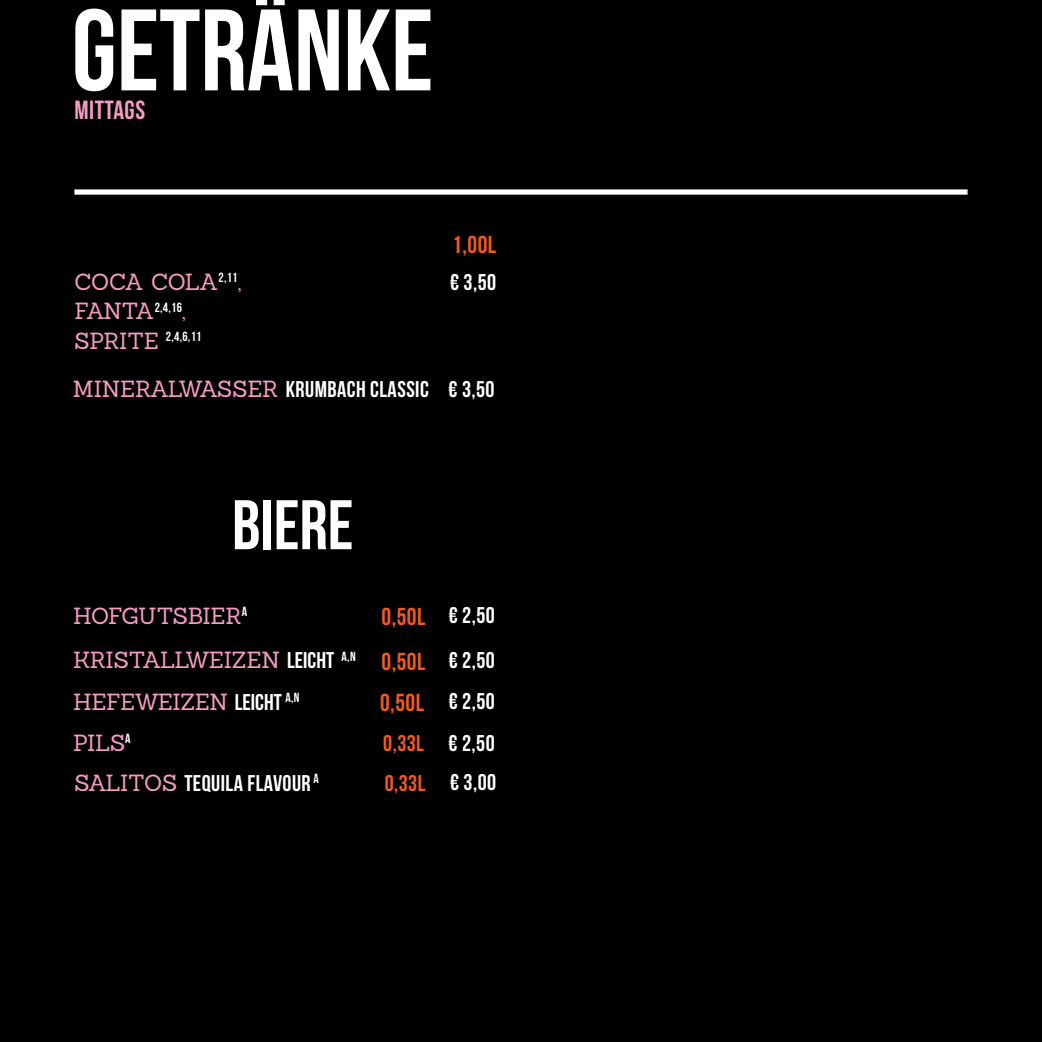
<style>
.page{position:relative;width:1042px;height:1042px;background:#000001}
.page>*{position:absolute;margin:0;border:0;box-sizing:border-box;transform-origin:0 0}
.t1{font:115.5px "Bebas Neue";color:#fff}
.t2{font:70px "Bebas Neue";color:#fff}
.t3{font:26.25px "Bebas Neue";letter-spacing:.02em;color:#f49bc3}
.t4{font:24.5px "Bebas Neue";letter-spacing:.02em;color:#f15921}
.t5{font:22.75px "Bebas Neue";letter-spacing:.02em;color:#fff}
.t6{font:22.75px "Sanchez";letter-spacing:-.02em;color:#f49bc3}
.t7{font:22.75px "Bebas Neue";letter-spacing:.02em;color:#f15921}
.t8{font:13.3px "Bebas Neue";color:#fff}
.s1{font-family:"Sanchez";font-size:22.75px;color:#f49bc3}
.s2{font-family:"Sanchez";color:#f49bc3}
.s3{font-family:"Bebas Neue";color:#fff}
</style>
<div class="page">
<div style="left:74px;top:189px;width:893px;height:6px;background:#fff"></div>
<p class="t1" style="left:72px;top:-13px;width:363px">GETRÄNKE</p>
<p class="t3" style="left:74px;top:95px;width:72px">MITTAGS</p>
<p class="t6" style="left:74px;top:267px;width:168px">COCA COLA<sup>2,11</sup>,</p>
<p class="t6" style="left:74px;top:296px;width:113px">FANTA<sup>2,4,16</sup>,</p>
<p class="t8" style="left:74px;top:330px;width:128px"><span class="s1">SPRITE</span> 2,4,6,11</p>
<p class="t5" style="left:73px;top:377px;width:357px"><span class="s2">MINERALWASSER</span> KRUMBACH CLASSIC</p>
<p class="t4" style="left:452px;top:231px;width:45px">1,00L</p>
<p class="t5" style="left:450px;top:269px;width:48px">€ 3,50</p>
<p class="t5" style="left:448px;top:377px;width:48px">€ 3,50</p>
<p class="t2" style="left:232px;top:487px;width:123px">BIERE</p>
<p class="t6" style="left:73px;top:601px;width:175px">HOFGUTSBIER<sup>A</sup></p>
<p class="t6" style="left:73px;top:645px;width:284px">KRISTALLWEIZEN <span class="s3">LEICHT</span> <sup>A,N</sup></p>
<p class="t6" style="left:73px;top:687px;width:228px">HEFEWEIZEN <span class="s3">LEICHT</span> <sup>A,N</sup></p>
<p class="t4" style="left:381px;top:603px;width:45px">0,50L</p>
<p class="t4" style="left:381px;top:648px;width:45px">0,50L</p>
<p class="t4" style="left:380px;top:689px;width:45px">0,50L</p>
<p class="t5" style="left:449px;top:603px;width:48px">€ 2,50</p>
<p class="t5" style="left:449px;top:648px;width:48px">€ 2,50</p>
<p class="t5" style="left:449px;top:689px;width:48px">€ 2,50</p>
<p class="t6" style="left:73px;top:728px;width:59px">PILS<sup>A</sup></p>
<p class="t7" style="left:383px;top:731px;width:42px">0,33L</p>
<p class="t5" style="left:449px;top:730px;width:48px">€ 2,50</p>
<p class="t5" style="left:74px;top:770px;width:246px"><span class="s2">SALITOS</span> TEQUILA FLAVOUR <sup>A</sup></p>
<p class="t7" style="left:385px;top:770px;width:42px">0,33L</p>
<p class="t5" style="left:450px;top:770px;width:48px">€ 3,00</p>
</div>
